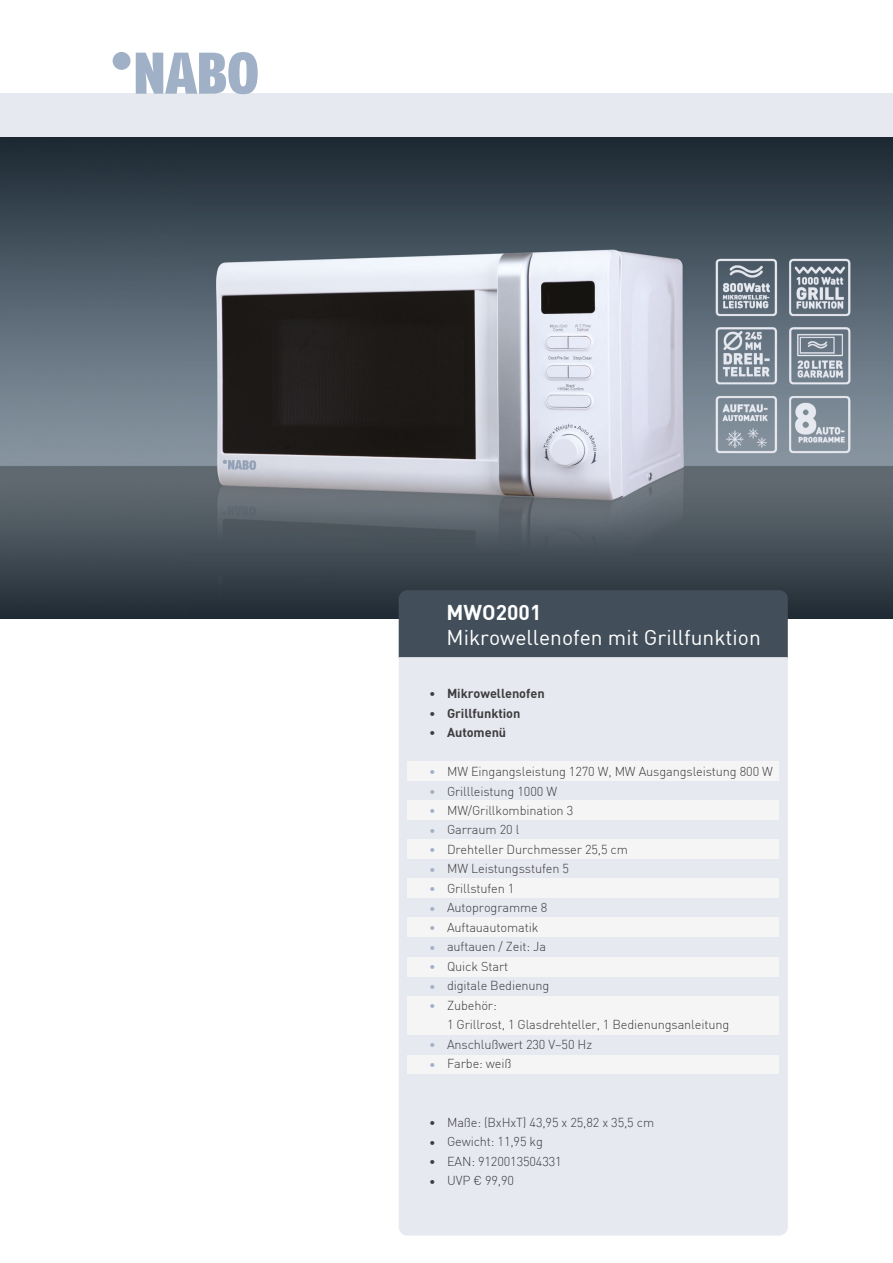
<style>
.page{position:relative;width:893px;height:1263px;background:#fff}
.page>*{position:absolute;margin:0;border:0;box-sizing:border-box;transform-origin:0 0}
.t1{font:21px "DIN";color:#fff}
.t2{font:700 21px "DIN";color:#fff}
.t3{font:300 12.75px/19.5px "DIN";letter-spacing:-.01em;color:#3d3d3f}
.t4{font:700 12.75px/19.5px "DIN";letter-spacing:-.005em;color:#3d3d3f}
.t5{font:300 12px/19.5px "DIN";color:#a0b1c7;text-align:justify}
.t6{font:300 12px/19.5px "DIN";color:#3d3d3f;text-align:justify}
</style>
<div class="page">
<img style="left:0;top:137px;width:893px;height:481px">
<div style="left:0;top:94px;width:893px;height:43px;background:#e7e9f0"></div>
<svg style="left:136px;top:52px;width:122px;height:42px"></svg>
<div style="left:113px;top:52px;width:18px;height:18px;background:#a0b1c7;border-radius:50%"></div>
<div style="left:399px;top:590px;width:389px;height:67px;background:#424f5a"></div>
<div style="left:399px;top:657px;width:389px;height:578px;background:#e7e9f0"></div>
<div style="left:407px;top:781px;width:371px;height:19px;background:#e7e9f0"></div>
<div style="left:407px;top:820px;width:371px;height:19px;background:#e7e9f0"></div>
<div style="left:407px;top:859px;width:371px;height:20px;background:#e7e9f0"></div>
<div style="left:407px;top:898px;width:371px;height:20px;background:#e7e9f0"></div>
<div style="left:407px;top:937px;width:371px;height:20px;background:#e7e9f0"></div>
<div style="left:407px;top:976px;width:371px;height:20px;background:#e7e9f0"></div>
<div style="left:407px;top:1015px;width:371px;height:20px;background:#f5f5f6"></div>
<div style="left:407px;top:1054px;width:371px;height:20px;background:#f5f5f6"></div>
<div style="left:407px;top:800px;width:371px;height:20px;background:#f5f5f6"></div>
<div style="left:407px;top:839px;width:371px;height:20px;background:#f5f5f6"></div>
<div style="left:407px;top:879px;width:371px;height:19px;background:#f5f5f6"></div>
<div style="left:407px;top:683px;width:371px;height:20px;background:#e7e9f0"></div>
<div style="left:407px;top:703px;width:371px;height:19px;background:#e7e9f0"></div>
<div style="left:407px;top:742px;width:371px;height:19px;background:#e7e9f0"></div>
<div style="left:407px;top:722px;width:371px;height:20px;background:#e7e9f0"></div>
<div style="left:407px;top:761px;width:371px;height:20px;background:#f5f5f6"></div>
<div style="left:407px;top:918px;width:371px;height:19px;background:#f5f5f6"></div>
<div style="left:407px;top:957px;width:371px;height:19px;background:#f5f5f6"></div>
<div style="left:407px;top:996px;width:371px;height:19px;background:#f5f5f6"></div>
<div style="left:407px;top:1035px;width:371px;height:19px;background:#e7e9f0"></div>
<div style="left:407px;top:1093px;width:371px;height:20px;background:#e7e9f0"></div>
<div style="left:407px;top:1074px;width:371px;height:19px;background:#e7e9f0"></div>
<div style="left:407px;top:1113px;width:371px;height:20px;background:#e7e9f0"></div>
<div style="left:407px;top:1132px;width:371px;height:20px;background:#e7e9f0"></div>
<img style="left:709px;top:247px;width:146px;height:213px">
<h1 class="t2" style="left:447px;top:598px;width:96px">MWO2001</h1>
<h1 class="t1" style="left:447px;top:624px;width:316px">Mikrowellenofen mit Grillfunktion</h1>
<p class="t6" style="left:429px;top:684px;width:8px">• • •</p>
<p class="t5" style="left:429px;top:762px;width:8px">• • • • • • • • • • • • •</p>
<p class="t5" style="left:429px;top:1035px;width:8px">• •</p>
<p class="t4" style="left:447px;top:683px;width:99px">Mikrowellenofen<br>Grillfunktion<br>Automenü</p>
<p class="t3" style="left:447px;top:761px;width:327px">MW Eingangsleistung 1270 W, MW Ausgangsleistung 800 W<br>Grillleistung 1000 W<br>MW/Grillkombination 3<br>Garraum 20 l<br>Drehteller Durchmesser 25,5 cm<br>MW Leistungsstufen 5<br>Grillstufen 1<br>Autoprogramme 8<br>Auftauautomatik<br>auftauen / Zeit: Ja<br>Quick Start<br>digitale Bedienung<br>Zubehör:<br>1 Grillrost, 1 Glasdrehteller, 1 Bedienungsanleitung<br>Anschlußwert 230 V~50 Hz<br>Farbe: weiß</p>
<p class="t6" style="left:429px;top:1113px;width:8px">• • • •</p>
<p class="t3" style="left:447px;top:1112px;width:209px">Maße: (BxHxT) 43,95 x 25,82 x 35,5 cm<br>Gewicht: 11,95 kg<br>EAN: 9120013504331<br>UVP € 99,90</p>
</div>
